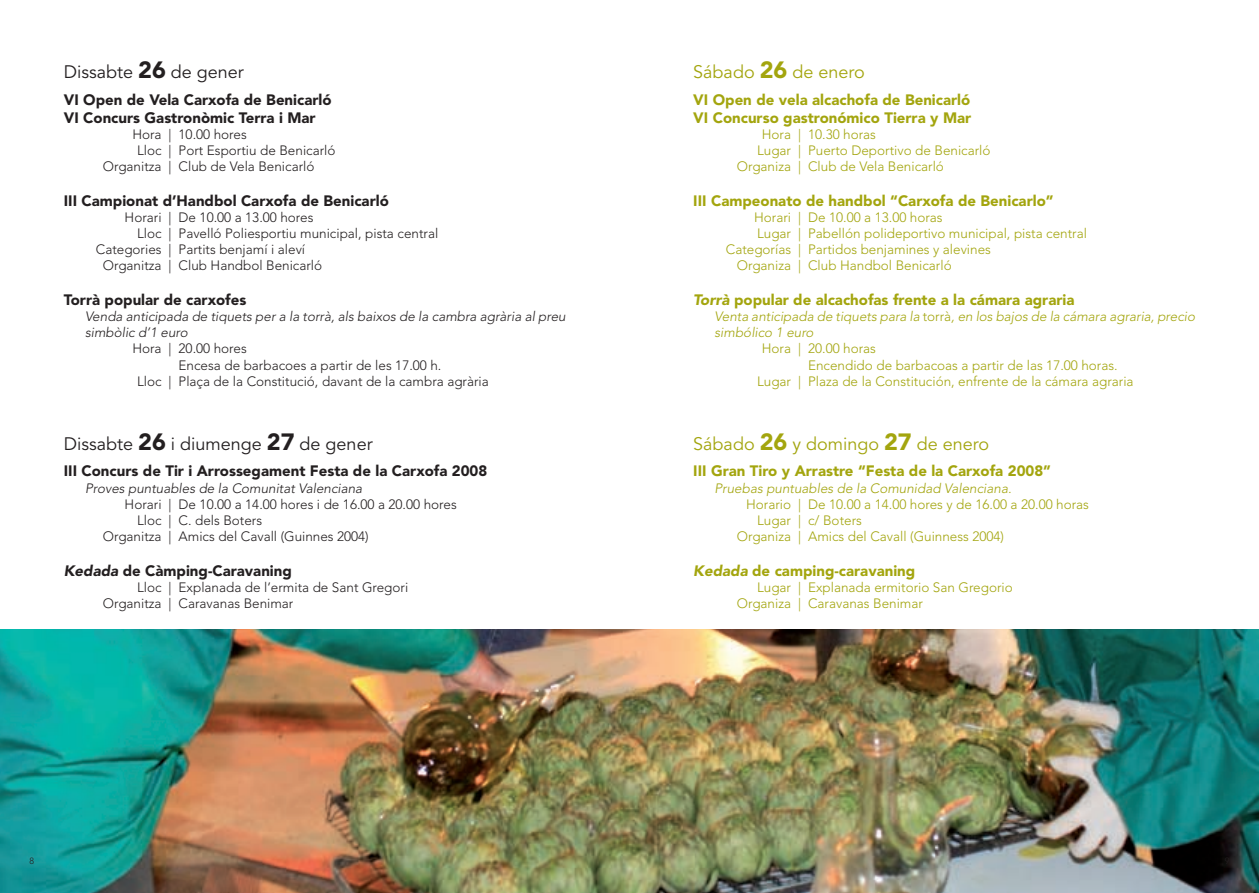
<style>
.page{position:relative;width:1259px;height:893px;background:#fff}
.page>*{position:absolute;margin:0;border:0;box-sizing:border-box;transform-origin:0 0}
.t1{font:18px "Avenir";color:#231f20}
.t2{font:18px "Avenir";color:#a3a50e}
.t3{font:900 15px/18px "Avenir";color:#a3a50e}
.t4{font:900 15px/18px "Avenir";color:#231f20}
.t5{font:300 13.5px/16.2px "Avenir";color:#a3a50e}
.t6{font:300 13.5px/16.2px "Avenir";color:#231f20}
.t7{font:italic 300 13.5px/16.2px "Avenir";color:#a3a50e}
.t8{font:italic 300 13.5px/16.2px "Avenir";color:#231f20}
.s1{font-weight:900;font-size:23.4px}
.s2{font-style:italic}
.s3{font-style:normal}
</style>
<div class="page">
<img style="left:0;top:629px;width:1259px;height:264px">
<h1 class="t1" style="left:64px;top:61px;width:182px">Dissabte <span class="s1">26</span> de gener</h1>
<p class="t4" style="left:64px;top:90px;width:269px">VI Open de Vela Carxofa de Benicarló<br>VI Concurs Gastronòmic Terra i Mar</p>
<p class="t6" style="left:132px;top:126px;width:116px">Hora | 10.00 hores</p>
<p class="t6" style="left:137px;top:142px;width:200px">Lloc | Port Esportiu de Benicarló</p>
<p class="t6" style="left:103px;top:159px;width:213px">Organitza | Club de Vela Benicarló</p>
<p class="t4" style="left:64px;top:191px;width:326px">III Campionat d’Handbol Carxofa de Benicarló</p>
<p class="t6" style="left:125px;top:209px;width:190px">Horari | De 10.00 a 13.00 hores</p>
<p class="t6" style="left:137px;top:225px;width:303px">Lloc | Pavelló Poliesportiu municipal, pista central</p>
<p class="t6" style="left:96px;top:241px;width:211px">Categories | Partits benjamí i aleví</p>
<p class="t6" style="left:103px;top:258px;width:221px">Organitza | Club Handbol Benicarló</p>
<p class="t4" style="left:64px;top:290px;width:184px">Torrà popular de carxofes</p>
<p class="t8" style="left:85px;top:308px;width:482px">Venda anticipada de tiquets per a la torrà, als baixos de la cambra agrària al preu simbòlic d’1 euro</p>
<p class="t6" style="left:132px;top:341px;width:116px">Hora | 20.00 hores</p>
<p class="t6" style="left:179px;top:357px;width:264px">Encesa de barbacoes a partir de les 17.00 h.</p>
<p class="t6" style="left:137px;top:373px;width:353px">Lloc | Plaça de la Constitució, davant de la cambra agrària</p>
<h1 class="t1" style="left:64px;top:433px;width:310px">Dissabte <span class="s1">26</span> i diumenge <span class="s1">27</span> de gener</h1>
<p class="t4" style="left:64px;top:462px;width:425px">III Concurs de Tir i Arrossegament Festa de la Carxofa 2008</p>
<p class="t8" style="left:85px;top:480px;width:279px">Proves puntuables de la Comunitat Valenciana</p>
<p class="t6" style="left:125px;top:496px;width:334px">Horari | De 10.00 a 14.00 hores i de 16.00 a 20.00 hores</p>
<p class="t6" style="left:137px;top:512px;width:127px">Lloc | C. dels Boters</p>
<p class="t6" style="left:103px;top:529px;width:267px">Organitza | Amics del Cavall (Guinnes 2004)</p>
<p class="t4" style="left:64px;top:561px;width:230px"><span class="s2">Kedada</span> de Càmping-Caravaning</p>
<p class="t6" style="left:103px;top:579px;width:307px;text-indent:34px">Lloc | Explanada de l’ermita de Sant Gregori<br>Organitza | Caravanas Benimar</p>
<h1 class="t2" style="left:693px;top:61px;width:173px">Sábado <span class="s1">26</span> de enero</h1>
<p class="t3" style="left:693px;top:90px;width:279px">VI Open de vela alcachofa de Benicarló<br>VI Concurso gastronómico Tierra y Mar</p>
<p class="t5" style="left:762px;top:126px;width:116px">Hora | 10.30 horas</p>
<p class="t5" style="left:757px;top:142px;width:235px">Lugar | Puerto Deportivo de Benicarló</p>
<p class="t5" style="left:737px;top:159px;width:209px">Organiza | Club de Vela Benicarló</p>
<p class="t3" style="left:693px;top:191px;width:362px">III Campeonato de handbol “Carxofa de Benicarlo”</p>
<p class="t5" style="left:754px;top:209px;width:190px">Horari | De 10.00 a 13.00 horas</p>
<p class="t5" style="left:757px;top:225px;width:331px">Lugar | Pabellón polideportivo municipal, pista central</p>
<p class="t5" style="left:726px;top:241px;width:267px">Categorías | Partidos benjamines y alevines</p>
<p class="t5" style="left:737px;top:258px;width:216px">Organiza | Club Handbol Benicarló</p>
<p class="t3" style="left:693px;top:290px;width:383px"><span class="s2">Torrà</span> popular de alcachofas frente a la cámara agraria</p>
<p class="t7" style="left:714px;top:308px;width:482px">Venta anticipada de tiquets para la <span class="s3">torrà</span>, en los bajos de la cámara agraria, precio simbólico 1 euro</p>
<p class="t5" style="left:762px;top:341px;width:116px">Hora | 20.00 horas</p>
<p class="t5" style="left:808px;top:357px;width:311px">Encendido de barbacoas a partir de las 17.00 horas.</p>
<p class="t5" style="left:757px;top:373px;width:378px">Lugar | Plaza de la Constitución, enfrente de la cámara agraria</p>
<h1 class="t2" style="left:693px;top:433px;width:297px">Sábado <span class="s1">26</span> y domingo <span class="s1">27</span> de enero</h1>
<p class="t3" style="left:693px;top:462px;width:359px">III Gran Tiro y Arrastre “Festa de la Carxofa 2008”</p>
<p class="t7" style="left:714px;top:480px;width:298px">Pruebas puntuables de la Comunidad Valenciana.</p>
<p class="t5" style="left:746px;top:496px;width:344px">Horario | De 10.00 a 14.00 hores y de 16.00 a 20.00 horas</p>
<p class="t5" style="left:757px;top:512px;width:106px">Lugar | c/ Boters</p>
<p class="t5" style="left:737px;top:529px;width:269px">Organiza | Amics del Cavall (Guinness 2004)</p>
<p class="t3" style="left:693px;top:561px;width:223px"><span class="s2">Kedada</span> de camping-caravaning</p>
<p class="t5" style="left:737px;top:579px;width:277px;text-indent:20px">Lugar | Explanada ermitorio San Gregorio<br>Organiza | Caravanas Benimar</p>
</div>
